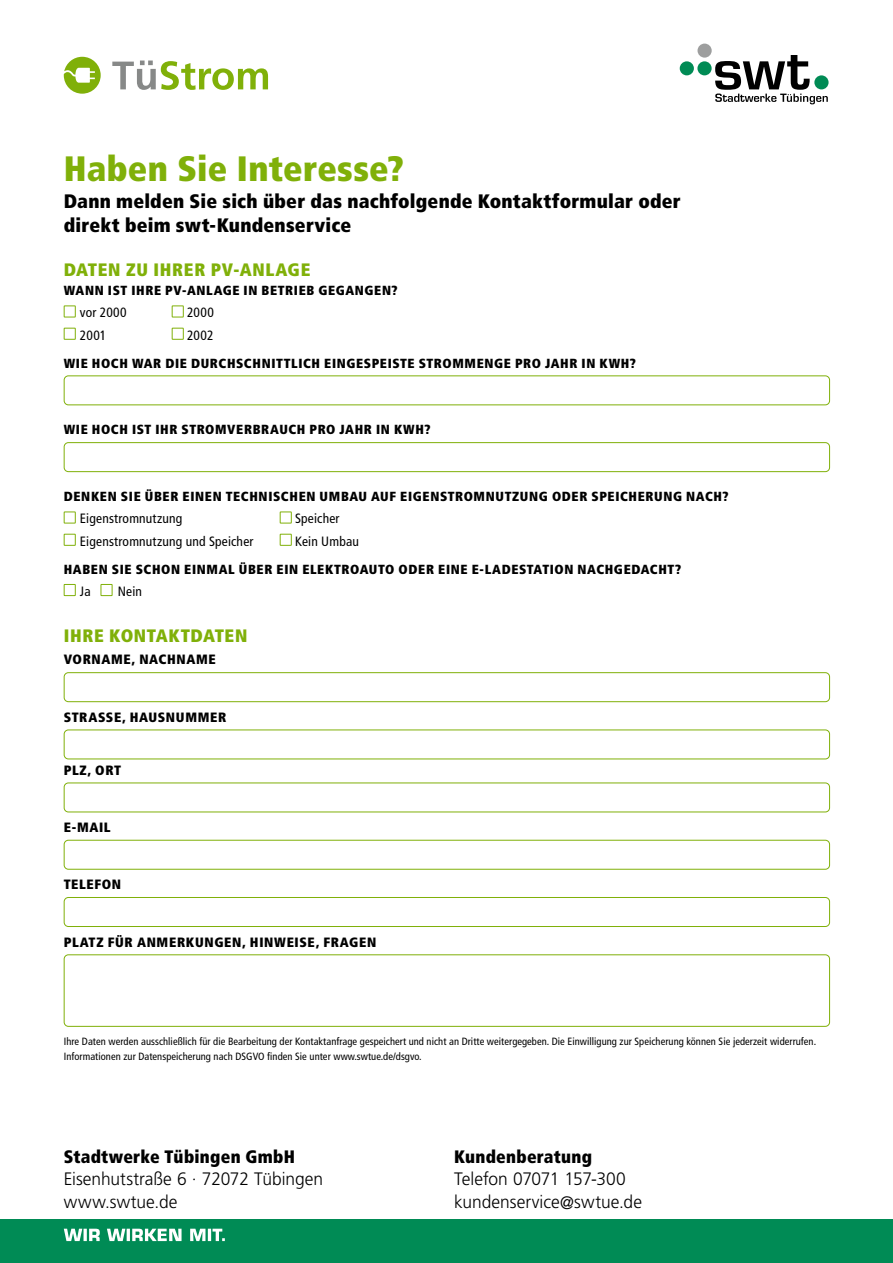
<style>
.page{position:relative;width:893px;height:1263px;background:#fff}
.page>*{position:absolute;margin:0;border:0;box-sizing:border-box;transform-origin:0 0}
.t1{font:900 condensed 35.25px "Frutiger LT Pro";letter-spacing:.005em;color:#80b009}
.t2{font:900 condensed 19.5px/24px "Frutiger LT Pro";letter-spacing:.01em;color:#000}
.t3{font:300 18px/22.5px "Frutiger LT Pro";color:#000;scale:.96 1}
.t4{font:900 condensed 18px "Frutiger LT Pro";letter-spacing:.035em;color:#80b009}
.t5{font:900 condensed 18px "Frutiger LT Pro";letter-spacing:.015em;color:#000;scale:.96 1}
.t6{font:900 condensed 13.5px "Frutiger LT Pro";letter-spacing:.05em;color:#000}
.t7{font:condensed 13.5px "Frutiger LT Pro";letter-spacing:.015em;color:#000}
.t8{font:900 condensed 13.2px "Frutiger LT Pro";letter-spacing:.05em;color:#000}
.t9{font:condensed 10.5px/15px "Frutiger LT Pro";letter-spacing:.005em;color:#000}
</style>
<div class="page">
<svg style="left:112px;top:61px;width:156px;height:29px"></svg>
<svg style="left:64px;top:57px;width:37px;height:37px"></svg>
<div style="left:680px;top:61px;width:14px;height:14px;background:#008b55;border-radius:50%"></div>
<div style="left:697px;top:61px;width:15px;height:14px;background:#008b55;border-radius:50%"></div>
<div style="left:697px;top:44px;width:15px;height:14px;background:#9d9e9e;border-radius:50%"></div>
<svg style="left:715px;top:55px;width:113px;height:49px"></svg>
<div style="left:64px;top:305px;width:12px;height:12px;border:1px solid #80b009"></div>
<div style="left:172px;top:305px;width:12px;height:12px;border:1px solid #80b009"></div>
<div style="left:64px;top:328px;width:12px;height:12px;border:1px solid #80b009"></div>
<div style="left:172px;top:328px;width:12px;height:12px;border:1px solid #80b009"></div>
<div style="left:64px;top:375px;width:766px;height:30px;border:1px solid #80b009;border-radius:4px"></div>
<div style="left:64px;top:442px;width:766px;height:30px;border:1px solid #80b009;border-radius:4px"></div>
<div style="left:64px;top:512px;width:12px;height:11px;border:1px solid #80b009"></div>
<div style="left:280px;top:512px;width:12px;height:11px;border:1px solid #80b009"></div>
<div style="left:64px;top:534px;width:12px;height:12px;border:1px solid #80b009"></div>
<div style="left:280px;top:534px;width:12px;height:12px;border:1px solid #80b009"></div>
<div style="left:64px;top:584px;width:12px;height:12px;border:1px solid #80b009"></div>
<div style="left:101px;top:584px;width:11px;height:12px;border:1px solid #80b009"></div>
<div style="left:64px;top:672px;width:766px;height:30px;border:1px solid #80b009;border-radius:4px"></div>
<div style="left:64px;top:729px;width:766px;height:30px;border:1px solid #80b009;border-radius:4px"></div>
<div style="left:64px;top:782px;width:766px;height:30px;border:1px solid #80b009;border-radius:4px"></div>
<div style="left:64px;top:840px;width:766px;height:30px;border:1px solid #80b009;border-radius:4px"></div>
<div style="left:64px;top:897px;width:766px;height:30px;border:1px solid #80b009;border-radius:4px"></div>
<div style="left:64px;top:954px;width:766px;height:73px;border:1px solid #80b009;border-radius:4px"></div>
<div style="left:0;top:1220px;width:893px;height:43px;background:#008b55"></div>
<svg style="left:64px;top:1229px;width:161px;height:12px"></svg>
<h1 class="t1" style="left:64px;top:147px;width:342px">Haben Sie Interesse?</h1>
<h2 class="t2" style="left:64px;top:189px;width:618px">Dann melden Sie sich über das nachfolgende Kontaktformular oder direkt beim swt-Kundenservice</h2>
<h3 class="t4" style="left:64px;top:259px;width:248px">DATEN ZU IHRER PV-ANLAGE</h3>
<p class="t8" style="left:64px;top:282px;width:335px">WANN IST IHRE PV-ANLAGE IN BETRIEB GEGANGEN?</p>
<p class="t7" style="left:80px;top:305px;width:48px">vor 2000</p>
<p class="t7" style="left:187px;top:305px;width:28px">2000</p>
<p class="t7" style="left:80px;top:327px;width:28px">2001</p>
<p class="t7" style="left:187px;top:327px;width:28px">2002</p>
<p class="t8" style="left:64px;top:355px;width:574px">WIE HOCH WAR DIE DURCHSCHNITTLICH EINGESPEISTE STROMMENGE PRO JAHR IN KWH?</p>
<p class="t8" style="left:64px;top:422px;width:368px">WIE HOCH IST IHR STROMVERBRAUCH PRO JAHR IN KWH?</p>
<p class="t8" style="left:64px;top:488px;width:666px">DENKEN SIE ÜBER EINEN TECHNISCHEN UMBAU AUF EIGENSTROMNUTZUNG ODER SPEICHERUNG NACH?</p>
<p class="t7" style="left:80px;top:511px;width:104px">Eigenstromnutzung</p>
<p class="t7" style="left:295px;top:511px;width:46px">Speicher</p>
<p class="t7" style="left:80px;top:533px;width:175px">Eigenstromnutzung und Speicher</p>
<p class="t7" style="left:295px;top:533px;width:65px">Kein Umbau</p>
<p class="t8" style="left:64px;top:561px;width:619px">HABEN SIE SCHON EINMAL ÜBER EIN ELEKTROAUTO ODER EINE E-LADESTATION NACHGEDACHT?</p>
<p class="t7" style="left:80px;top:583px;width:12px">Ja</p>
<p class="t7" style="left:118px;top:583px;width:26px">Nein</p>
<h3 class="t4" style="left:64px;top:625px;width:185px">IHRE KONTAKTDATEN</h3>
<p class="t6" style="left:64px;top:651px;width:154px">VORNAME, NACHNAME</p>
<p class="t6" style="left:64px;top:709px;width:164px">STRASSE, HAUSNUMMER</p>
<p class="t6" style="left:64px;top:762px;width:59px">PLZ, ORT</p>
<p class="t6" style="left:64px;top:819px;width:48px">E-MAIL</p>
<p class="t6" style="left:64px;top:876px;width:59px">TELEFON</p>
<p class="t6" style="left:64px;top:934px;width:314px">PLATZ FÜR ANMERKUNGEN, HINWEISE, FRAGEN</p>
<p class="t9" style="left:64px;top:1034px;width:754px">Ihre Daten werden ausschließlich für die Bearbeitung der Kontaktanfrage gespeichert und nicht an Dritte weitergegeben. Die Einwilligung zur Speicherung können Sie jederzeit widerrufen.<br>Informationen zur Datenspeicherung nach DSGVO finden Sie unter www.swtue.de/dsgvo.</p>
<h3 class="t5" style="left:64px;top:1145px;width:243px">Stadtwerke Tübingen GmbH</h3>
<h3 class="t3" style="left:64px;top:1168px;width:272px">Eisenhutstraße 6 · 72072 Tübingen www.swtue.de</h3>
<h3 class="t5" style="left:454px;top:1145px;width:145px">Kundenberatung</h3>
<h3 class="t3" style="left:454px;top:1168px;width:197px">Telefon 07071 157-300 kundenservice@swtue.de</h3>
</div>
